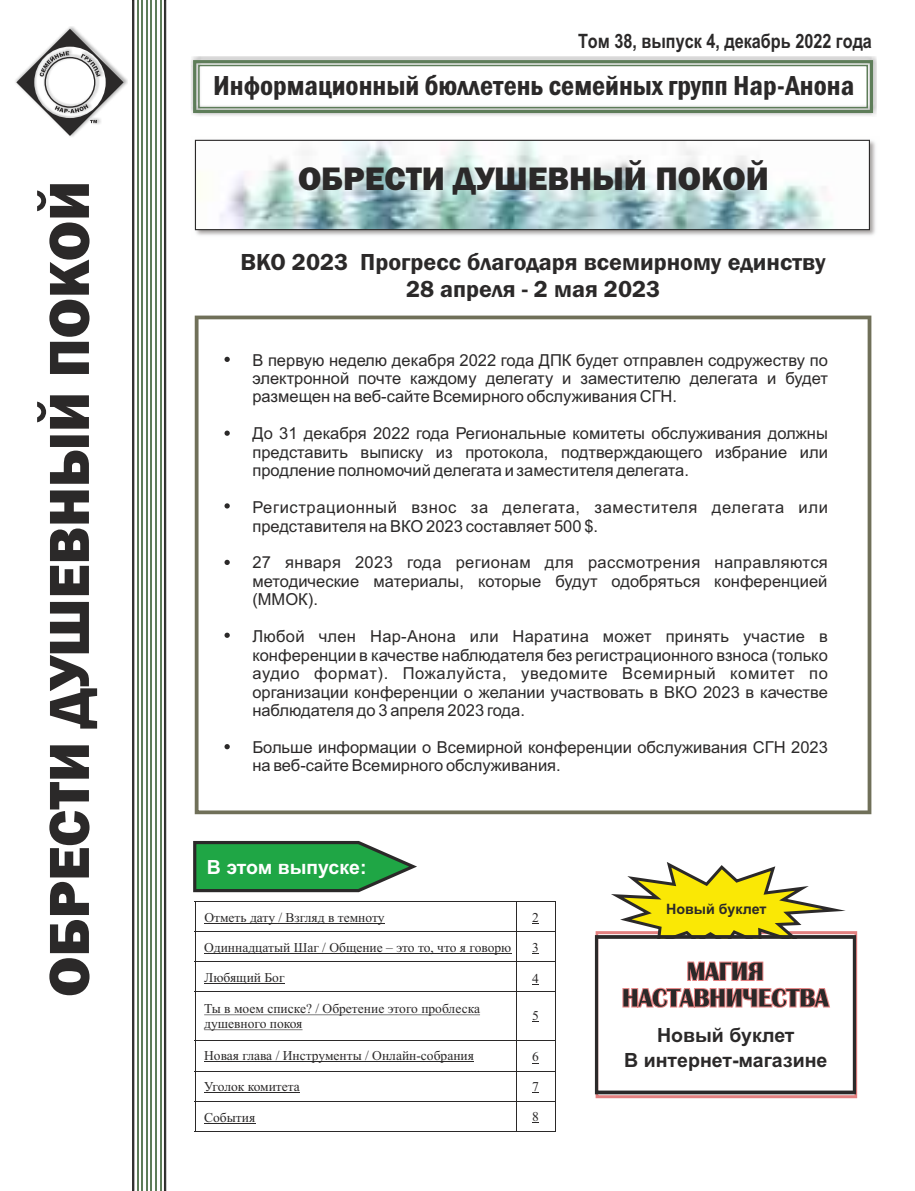
<style>
.page{position:relative;width:915px;height:1191px;background:#fff}
.page>*{position:absolute;margin:0;border:0;box-sizing:border-box;transform-origin:0 0}
.t1{font:800 58.35px "Franklin Gothic";color:#2b2929}
.t2{font:800 33.6px "Franklin Gothic";color:#2b2929}
.t3{font:600 condensed 28.35px "Franklin Gothic";color:#2b2929}
.t4{font:600 24px/27.2px "Franklin Gothic";color:#2b2929;text-align:center}
.t5{font:700 19.8px "Arial Narrow";color:#2b2929}
.t6{font:700 19.5px/25.2px "Arial";color:#2b2929;text-align:center}
.t7{font:700 19.5px "Arial";color:#fff}
.t8{font:16.5px/18.5px "Arial";color:#2b2929;text-align:justify}
.t9{font:16.5px/18.5px "Arial";letter-spacing:.02em;color:#2b2929}
.t10{font:700 14.25px "Arial";color:#2b2929}
.t11{font:13.5px/15px "Times New Roman";color:#2b2929}
</style>
<div class="page">
<svg style="left:16px;top:29px;width:107px;height:107px"></svg>
<div style="left:191px;top:56px;width:685px;height:61px;background:#2b2929;opacity:.49"></div>
<div style="left:193px;top:60px;width:679px;height:53px;border:3px solid #5e7d59"></div>
<svg style="left:132px;top:0;width:3px;height:1191px;background:#5d5c5c"></svg>
<hr style="left:137px;top:0;width:1px;height:1191px;background:#5e7d59">
<hr style="left:142px;top:0;width:1px;height:1191px;background:#5e7d59">
<hr style="left:146px;top:0;width:1px;height:1191px;background:#5e7d59">
<hr style="left:151px;top:0;width:1px;height:1191px;background:#5e7d59">
<hr style="left:155px;top:0;width:1px;height:1191px;background:#5e7d59">
<hr style="left:160px;top:0;width:1px;height:1191px;background:#5e7d59">
<svg style="left:163px;top:0;width:3px;height:1191px"></svg>
<svg style="left:193px;top:841px;width:224px;height:52px;background:#40a15b"></svg>
<hr style="left:195px;top:902px;width:1px;height:229px;background:#2b2929">
<hr style="left:204px;top:922px;width:180px;height:1px;background:#2b2929">
<hr style="left:204px;top:953px;width:307px;height:1px;background:#2b2929">
<hr style="left:516px;top:902px;width:1px;height:229px;background:#2b2929">
<hr style="left:554px;top:902px;width:1px;height:229px;background:#2b2929">
<hr style="left:204px;top:983px;width:80px;height:1px;background:#2b2929">
<hr style="left:204px;top:1014px;width:276px;height:1px;background:#2b2929">
<hr style="left:204px;top:1029px;width:98px;height:1px;background:#2b2929">
<hr style="left:204px;top:1092px;width:96px;height:1px;background:#2b2929">
<hr style="left:204px;top:1123px;width:51px;height:1px;background:#2b2929">
<hr style="left:195px;top:901px;width:360px;height:1px;background:#2b2929">
<hr style="left:195px;top:931px;width:359px;height:1px;background:#2b2929">
<hr style="left:195px;top:961px;width:359px;height:1px;background:#2b2929">
<hr style="left:195px;top:991px;width:359px;height:1px;background:#2b2929">
<hr style="left:195px;top:1071px;width:359px;height:1px;background:#2b2929">
<hr style="left:195px;top:1101px;width:359px;height:1px;background:#2b2929">
<hr style="left:195px;top:1131px;width:360px;height:1px;background:#2b2929">
<hr style="left:195px;top:1040px;width:359px;height:1px;background:#2b2929">
<hr style="left:204px;top:1061px;width:270px;height:1px;background:#2b2929">
<div style="left:198px;top:65px;width:669px;height:43px;border:1px solid #5e7d59"></div>
<img style="left:194px;top:139px;width:682px;height:97px">
<svg style="left:195px;top:140px;width:674px;height:90px"></svg>
<svg style="left:195px;top:315px;width:676px;height:499px"></svg>
<svg style="left:224px;top:357px;width:6px;height:5px"></svg>
<svg style="left:224px;top:430px;width:6px;height:6px"></svg>
<svg style="left:224px;top:503px;width:6px;height:5px"></svg>
<svg style="left:224px;top:560px;width:6px;height:5px"></svg>
<svg style="left:224px;top:632px;width:6px;height:6px"></svg>
<svg style="left:224px;top:744px;width:6px;height:5px"></svg>
<svg style="left:594px;top:862px;width:262px;height:236px"></svg>
<h1 class="t1" style="left:48px;top:997px;width:817px;rotate:-90deg">ОБРЕСТИ ДУШЕВНЫЙ ПОКОЙ</h1>
<p class="t5" style="left:578px;top:34px;width:295px">Том 38, выпуск 4, декабрь 2022 года</p>
<h3 class="t3" style="left:213px;top:76px;width:642px">Информационный бюллетень семейных групп Нар-Анона</h3>
<h2 class="t2" style="left:298px;top:166px;width:472px">ОБРЕСТИ ДУШЕВНЫЙ ПОКОЙ</h2>
<h3 class="t4" style="left:240px;top:250px;width:586px">ВКО 2023 Прогресс благодаря всемирному единству<br>28 апреля - 2 мая 2023</h3>
<p class="t8" style="left:252px;top:352px;width:577px">В первую неделю декабря 2022 года ДПК будет отправлен содружеству по электронной почте каждому делегату и заместителю делегата и будет размещен на веб-сайте Всемирного обслуживания СГН.</p>
<p class="t8" style="left:252px;top:426px;width:577px">До 31 декабря 2022 года Региональные комитеты обслуживания должны представить выписку из протокола, подтверждающего избрание или продление полномочий делегата и заместителя делегата.</p>
<p class="t9" style="left:252px;top:499px;width:577px">Регистрационный взнос за делегата, заместителя делегата или представителя на ВКО 2023 составляет 500 $.</p>
<p class="t8" style="left:252px;top:555px;width:577px">27 января 2023 года регионам для рассмотрения направляются методические материалы, которые будут одобряться конференцией (ММОК).</p>
<p class="t8" style="left:252px;top:628px;width:577px">Любой член Нар-Анона или Наратина может принять участие в конференции в качестве наблюдателя без регистрационного взноса (только аудио формат). Пожалуйста, уведомите Всемирный комитет по организации конференции о желании участвовать в ВКО 2023 в качестве наблюдателя до 3 апреля 2023 года.</p>
<p class="t8" style="left:252px;top:739px;width:577px">Больше информации о Всемирной конференции обслуживания СГН 2023 на веб-сайте Всемирного обслуживания.</p>
<p class="t7" style="left:207px;top:860px;width:161px">В этом выпуске:</p>
<p class="t11" style="left:204px;top:910px;width:181px">Отметь дату / Взгляд в темноту</p>
<p class="t11" style="left:204px;top:941px;width:308px">Одиннадцатый Шаг / Общение – это то, что я говорю</p>
<p class="t11" style="left:204px;top:971px;width:82px">Любящий Бог</p>
<p class="t11" style="left:204px;top:1002px;width:277px">Ты в моем списке? / Обретение этого проблеска душевного покоя</p>
<p class="t11" style="left:532px;top:910px;width:8px">2</p>
<p class="t11" style="left:532px;top:941px;width:8px">3</p>
<p class="t11" style="left:532px;top:972px;width:8px">4</p>
<p class="t11" style="left:532px;top:1009px;width:8px">5</p>
<p class="t11" style="left:204px;top:1049px;width:271px">Новая глава / Инструменты / Онлайн-собрания</p>
<p class="t11" style="left:532px;top:1050px;width:8px">6</p>
<p class="t11" style="left:204px;top:1080px;width:97px">Уголок комитета</p>
<p class="t11" style="left:204px;top:1111px;width:53px">События</p>
<p class="t11" style="left:532px;top:1080px;width:8px">7</p>
<p class="t11" style="left:532px;top:1110px;width:8px">8</p>
<p class="t10" style="left:665px;top:903px;width:102px">Новый буклет</p>
<p class="t6" style="left:624px;top:1024px;width:205px">Новый буклет<br>В интернет-магазине</p>
</div>
